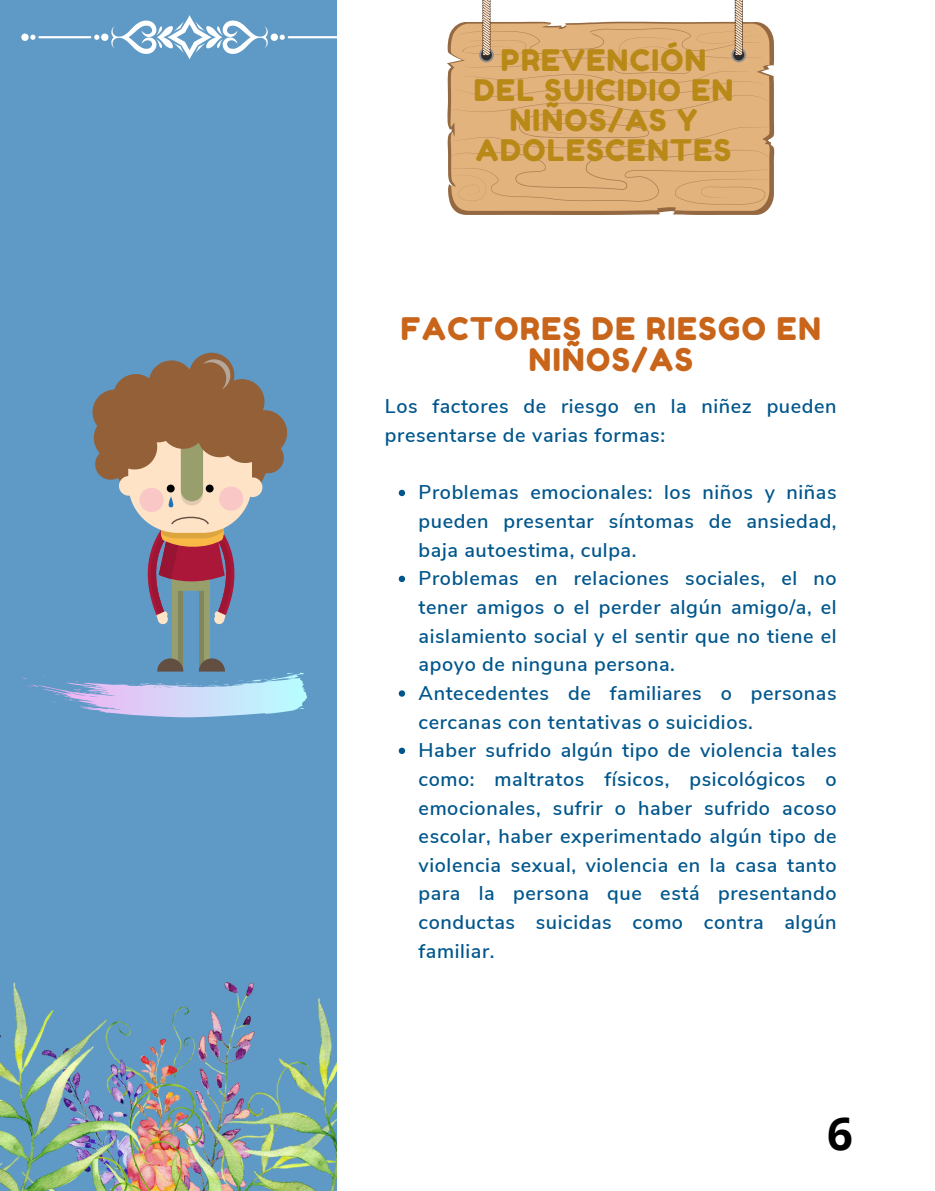
<style>
.page{position:relative;width:935px;height:1191px;background:#fff}
.page>*{position:absolute;margin:0;border:0;box-sizing:border-box;transform-origin:0 0}
.t1{font:700 45.3px "Open Sans";color:#000}
.t2{font:31.05px/30.8px "Fredoka One";letter-spacing:.05em;color:#c8651b;text-align:center}
.t3{font:29.7px/29.7px "Fredoka One";letter-spacing:.05em;color:#b88917;text-align:center}
.t4{font:600 19.8px/28.7px "Nunito Sans";letter-spacing:.03em;color:#00568c;text-align:justify}
</style>
<div class="page">
<div style="left:0;top:0;width:337px;height:1190px;background:#5f9ac6"></div>
<svg style="left:399px;top:489px;width:6px;height:7px"></svg>
<svg style="left:399px;top:575px;width:6px;height:7px"></svg>
<svg style="left:399px;top:690px;width:6px;height:6px"></svg>
<svg style="left:399px;top:747px;width:6px;height:7px"></svg>
<img style="left:0;top:982px;width:337px;height:208px">
<svg style="left:21px;top:15px;width:316px;height:44px"></svg>
<div style="left:199px;top:578px;width:11px;height:92px;background:#999f6c"></div>
<div style="left:172px;top:578px;width:11px;height:92px;background:#999f6c"></div>
<div style="left:178px;top:578px;width:5px;height:92px;background:#81875c"></div>
<hr style="left:200px;top:578px;width:4px;height:92px;background:#81875c">
<svg style="left:22px;top:658px;width:285px;height:59px"></svg>
<svg style="left:93px;top:353px;width:194px;height:271px"></svg>
<svg style="left:447px;top:32px;width:327px;height:183px;fill:#946941"></svg>
<svg style="left:450px;top:205px;width:320px;height:6px;fill:#e3b37d"></svg>
<svg style="left:450px;top:0;width:321px;height:205px"></svg>
<h1 class="t3" style="left:474px;top:46px;width:261px">PREVENCIÓN<br>DEL SUICIDIO EN<br>NIÑOS/AS Y<br>ADOLESCENTES</h1>
<p class="t2" style="left:401px;top:313px;width:421px">FACTORES DE RIESGO EN<br>NIÑOS/AS</p>
<p class="t4" style="left:385px;top:392px;width:453px">Los factores de riesgo en la niñez pueden presentarse de varias formas:</p>
<p class="t4" style="left:419px;top:478px;width:420px">Problemas emocionales: los niños y niñas pueden presentar síntomas de ansiedad, baja autoestima, culpa.</p>
<p class="t4" style="left:419px;top:564px;width:420px">Problemas en relaciones sociales, el no tener amigos o el perder algún amigo/a, el aislamiento social y el sentir que no tiene el apoyo de ninguna persona.</p>
<p class="t4" style="left:419px;top:679px;width:420px">Antecedentes de familiares o personas cercanas con tentativas o suicidios.</p>
<p class="t4" style="left:419px;top:736px;width:420px">Haber sufrido algún tipo de violencia tales como: maltratos físicos, psicológicos o emocionales, sufrir o haber sufrido acoso escolar, haber experimentado algún tipo de violencia sexual, violencia en la casa tanto para la persona que está presentando conductas suicidas como contra algún familiar.</p>
<h3 class="t1" style="left:827px;top:1101px;width:27px">6</h3>
</div>
